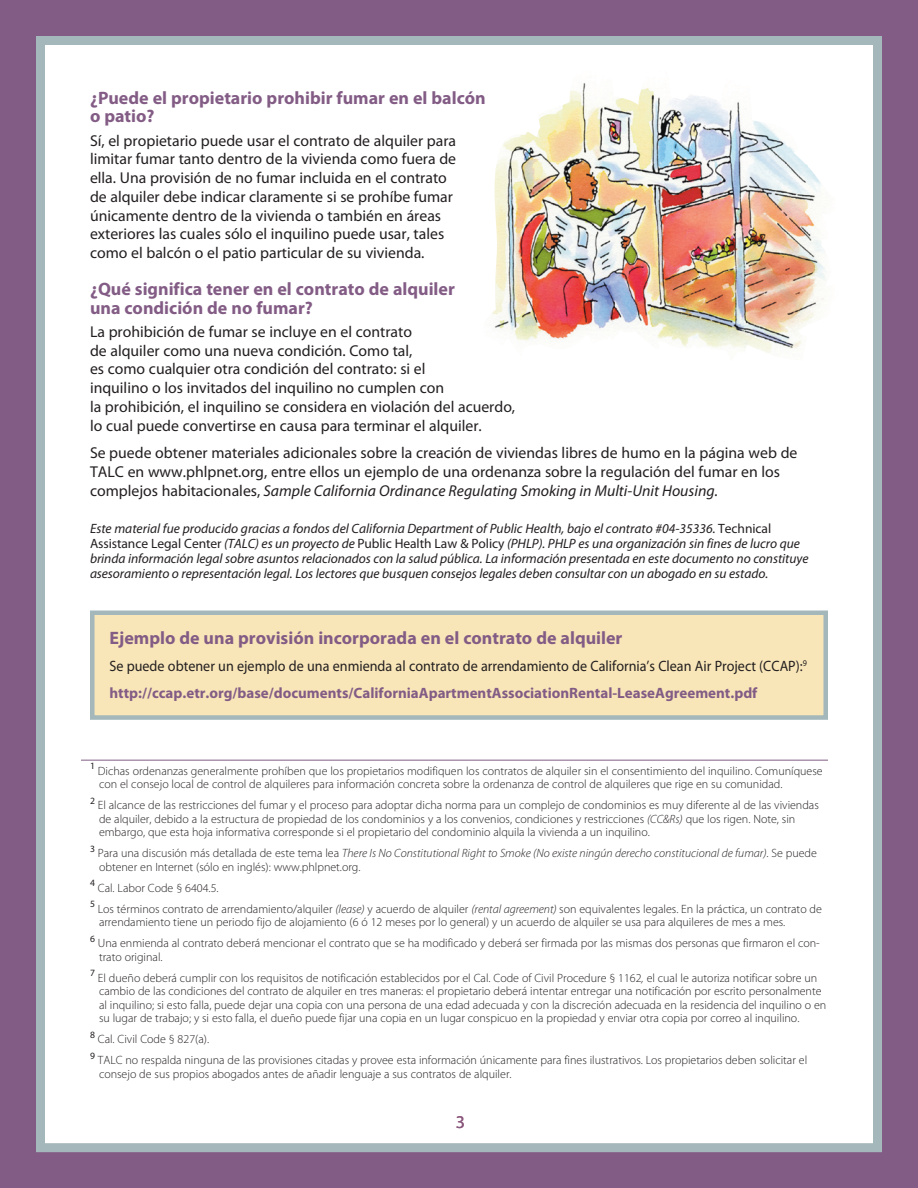
<style>
.page{position:relative;width:918px;height:1188px;background:#835c85}
.page>*{position:absolute;margin:0;border:0;box-sizing:border-box;transform-origin:0 0}
.question{font:700 18px/18.8px "Myriad Pro";color:#835c85}
.t1{font:18px "Myriad Pro";color:#835c85}
.answer{font:15.75px/18.8px "Myriad Pro";color:#231f20}
.box_TX{font:15px "Myriad Pro";color:#231f20;scale:.94 1}
.link_TX{font:700 15px "Myriad Pro";color:#835c85}
.notes{font:italic 13.5px/15px "Myriad Pro";letter-spacing:-.005em;color:#231f20}
.footnotes{font:300 12px/13.5px "Myriad Pro";color:#231f20}
.footnotes-2{font:9.6px "Myriad Pro";color:#231f20}
.s1{font-style:italic}
.s2{font-style:normal}
</style>
<div class="page">
<div style="left:36px;top:36px;width:846px;height:1116px;background:#fff;border:9px solid #a4b7ba"></div>
<hr style="left:81px;top:760px;width:747px;height:1px;background:#835c85">
<img style="left:492px;top:83px;width:334px;height:270px">
<div style="left:92px;top:613px;width:734px;height:105px;background:#f8e6b8"></div>
<div style="left:90px;top:610px;width:738px;height:110px;border:4px solid #a4b7ba"></div>
<p class="question" style="left:90px;top:87px;width:397px">¿Puede el propietario prohibir fumar en el balcón o patio?</p>
<p class="answer" style="left:90px;top:131px;width:368px">Sí, el propietario puede usar el contrato de alquiler para limitar fumar tanto dentro de la vivienda como fuera de ella. Una provisión de no fumar incluida en el contrato de alquiler debe indicar claramente si se prohíbe fumar únicamente dentro de la vivienda o también en áreas exteriores las cuales sólo el inquilino puede usar, tales como el balcón o el patio particular de su vivienda.</p>
<p class="question" style="left:90px;top:279px;width:366px">¿Qué significa tener en el contrato de alquiler una condición de no fumar?</p>
<p class="answer" style="left:90px;top:322px;width:427px">La prohibición de fumar se incluye en el contrato<br>de alquiler como una nueva condición. Como tal,<br>es como cualquier otra condición del contrato: si el<br>inquilino o los invitados del inquilino no cumplen con<br>la prohibición, el inquilino se considera en violación del acuerdo, lo cual puede convertirse en causa para terminar el alquiler.</p>
<p class="answer" style="left:90px;top:443px;width:709px">Se puede obtener materiales adicionales sobre la creación de viviendas libres de humo en la página web de<br>TALC en www.phlpnet.org, entre ellos un ejemplo de una ordenanza sobre la regulación del fumar en los complejos habitacionales, <span class="s1">Sample California Ordinance Regulating Smoking in Multi-Unit Housing.</span></p>
<p class="notes" style="left:90px;top:521px;width:720px">Este material fue producido gracias a fondos del California Department of Public Health, bajo el contrato #04-35336. <span class="s2">Technical Assistance Legal Center</span> (TALC) es un proyecto de <span class="s2">Public Health Law &amp; Policy</span> (PHLP). PHLP es una organización sin fines de lucro que brinda información legal sobre asuntos relacionados con la salud pública. La información presentada en este documento no constituye asesoramiento o representación legal. Los lectores que busquen consejos legales deben consultar con un abogado en su estado.</p>
<p class="question" style="left:110px;top:627px;width:514px">Ejemplo de una provisión incorporada en el contrato de alquiler</p>
<p class="box_TX" style="left:110px;top:656px;width:743px">Se puede obtener un ejemplo de una enmienda al contrato de arrendamiento de California’s Clean Air Project (CCAP):<sup>9</sup></p>
<p class="link_TX" style="left:110px;top:683px;width:649px">http://ccap.etr.org/base/documents/CaliforniaApartmentAssociationRental-LeaseAgreement.pdf</p>
<p class="footnotes-2" style="left:90px;top:760px;width:6px">1</p>
<p class="footnotes" style="left:98px;top:764px;width:726px">Dichas ordenanzas generalmente prohíben que los propietarios modifiquen los contratos de alquiler sin el consentimiento del inquilino. Comuníquese con el consejo local de control de alquileres para información concreta sobre la ordenanza de control de alquileres que rige en su comunidad.</p>
<p class="footnotes-2" style="left:90px;top:795px;width:6px">2</p>
<p class="footnotes" style="left:98px;top:798px;width:723px">El alcance de las restricciones del fumar y el proceso para adoptar dicha norma para un complejo de condominios es muy diferente al de las viviendas de alquiler, debido a la estructura de propiedad de los condominios y a los convenios, condiciones y restricciones <span class="s1">(CC&amp;Rs)</span> que los rigen. Note, sin embargo, que esta hoja informativa corresponde si el propietario del condominio alquila la vivienda a un inquilino.</p>
<p class="footnotes-2" style="left:90px;top:843px;width:6px">3</p>
<p class="footnotes" style="left:98px;top:846px;width:721px">Para una discusión más detallada de este tema lea <span class="s1">There Is No Constitutional Right to Smoke (No existe ningún derecho constitucional de fumar)</span>. Se puede obtener en Internet (sólo en inglés): www.phlpnet.org.</p>
<p class="footnotes-2" style="left:90px;top:877px;width:6px">4</p>
<p class="footnotes" style="left:98px;top:881px;width:122px">Cal. Labor Code § 6404.5.</p>
<p class="footnotes-2" style="left:90px;top:898px;width:6px">5</p>
<p class="footnotes" style="left:98px;top:902px;width:726px">Los términos contrato de arrendamiento/alquiler <span class="s1">(lease)</span> y acuerdo de alquiler <span class="s1">(rental agreement)</span> son equivalentes legales. En la práctica, un contrato de arrendamiento tiene un periodo fijo de alojamiento (6 ó 12 meses por lo general) y un acuerdo de alquiler se usa para alquileres de mes a mes.</p>
<p class="footnotes-2" style="left:90px;top:933px;width:6px">6</p>
<p class="footnotes" style="left:98px;top:936px;width:723px">Una enmienda al contrato deberá mencionar el contrato que se ha modificado y deberá ser firmada por las mismas dos personas que firmaron el con&shy;trato original.</p>
<p class="footnotes-2" style="left:90px;top:967px;width:6px">7</p>
<p class="footnotes" style="left:98px;top:971px;width:730px">El dueño deberá cumplir con los requisitos de notificación establecidos por el Cal. Code of Civil Procedure § 1162<span class="s1">,</span> el cual le autoriza notificar sobre un cambio de las condiciones del contrato de alquiler en tres maneras: el propietario deberá intentar entregar una notificación por escrito personalmente al inquilino; si esto falla, puede dejar una copia con una persona de una edad adecuada y con la discreción adecuada en la residencia del inquilino o en su lugar de trabajo; y si esto falla, el dueño puede fijar una copia en un lugar conspicuo en la propiedad y enviar otra copia por correo al inquilino.</p>
<p class="footnotes-2" style="left:90px;top:1029px;width:6px">8</p>
<p class="footnotes" style="left:98px;top:1032px;width:113px">Cal. Civil Code § 827(a).</p>
<p class="footnotes-2" style="left:90px;top:1050px;width:6px">9</p>
<p class="footnotes" style="left:98px;top:1053px;width:711px">TALC no respalda ninguna de las provisiones citadas y provee esta información únicamente para fines ilustrativos. Los propietarios deben solicitar el consejo de sus propios abogados antes de añadir lenguaje a sus contratos de alquiler.</p>
<p class="t1" style="left:456px;top:1111px;width:11px">3</p>
</div>
